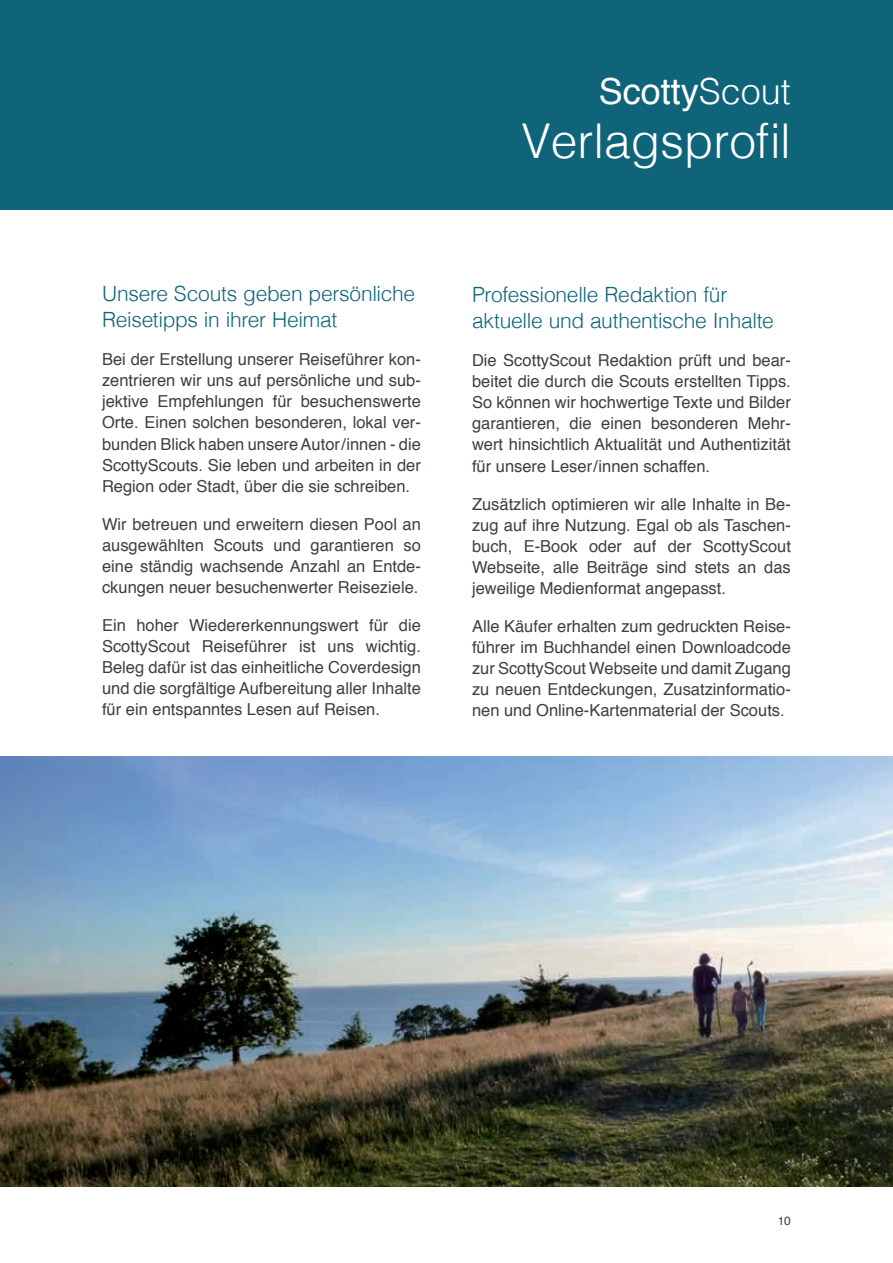
<style>
.page{position:relative;width:893px;height:1263px;background:#fff}
.page>*{position:absolute;margin:0;border:0;box-sizing:border-box;transform-origin:0 0}
.t1{font:300 48px "Helvetica";color:#fff}
.t2{font:36px "Helvetica";color:#fff}
.t3{font:300 21px/26.2px "Helvetica";letter-spacing:-.015em;color:#0f6479}
.t4{font:16.5px/21px "Helvetica";color:#3d3f42;text-align:justify}
.t5{font:12px "Helvetica";color:#3d3f42}
.s1{font-weight:300}
</style>
<div class="page">
<div style="left:0;top:0;width:893px;height:209px;background:#0f6479"></div>
<img style="left:0;top:757px;width:893px;height:429px">
<p class="t3" style="left:102px;top:279px;width:315px">Unsere Scouts geben persönliche<br>Reisetipps in ihrer Heimat</p>
<p class="t4" style="left:102px;top:349px;width:320px">Bei der Erstellung unserer Reiseführer kon&shy;zentrieren wir uns auf persönliche und sub&shy;jektive Empfehlungen für besuchenswerte Orte. Einen solchen besonderen, lokal ver&shy;bunden Blick haben unsere Autor / innen - die ScottyScouts. Sie leben und arbeiten in der Region oder Stadt, über die sie schreiben.</p>
<p class="t4" style="left:102px;top:514px;width:320px">Wir betreuen und erweitern diesen Pool an ausgewählten Scouts und garantieren so eine ständig wachsende Anzahl an Entde&shy;ckungen neuer besuchenwerter Reiseziele.</p>
<p class="t4" style="left:102px;top:615px;width:320px">Ein hoher Wiedererkennungswert für die ScottyScout Reiseführer ist uns wichtig.<br>Beleg dafür ist das einheitliche Coverdesign und die sorgfältige Aufbereitung aller Inhalte für ein entspanntes Lesen auf Reisen.</p>
<h2 class="t2" style="left:599px;top:63px;width:194px">Scotty<span class="s1">Scout</span></h2>
<h1 class="t1" style="left:522px;top:100px;width:271px">Verlagsprofil</h1>
<p class="t3" style="left:472px;top:280px;width:303px">Professionelle Redaktion für aktuelle und authentische Inhalte</p>
<p class="t4" style="left:472px;top:350px;width:320px">Die ScottyScout Redaktion prüft und bear&shy;beitet die durch die Scouts erstellten Tipps.<br>So können wir hochwertige Texte und Bilder garantieren, die einen besonderen Mehr&shy;wert hinsichtlich Aktualität und Authentizität für unsere Leser / innen schaffen.</p>
<p class="t4" style="left:472px;top:494px;width:320px">Zusätzlich optimieren wir alle Inhalte in Be&shy;zug auf ihre Nutzung. Egal ob als Taschen&shy;buch, E-Book oder auf der ScottyScout Webseite, alle Beiträge sind stets an das jeweilige Medienformat angepasst.</p>
<p class="t4" style="left:472px;top:616px;width:320px">Alle Käufer erhalten zum gedruckten Reise&shy;führer im Buchhandel einen Downloadcode zur ScottyScout Webseite und damit Zugang zu neuen Entdeckungen, Zusatzinformatio&shy;nen und Online-Kartenmaterial der Scouts.</p>
<p class="t5" style="left:778px;top:1211px;width:15px">10</p>
</div>
